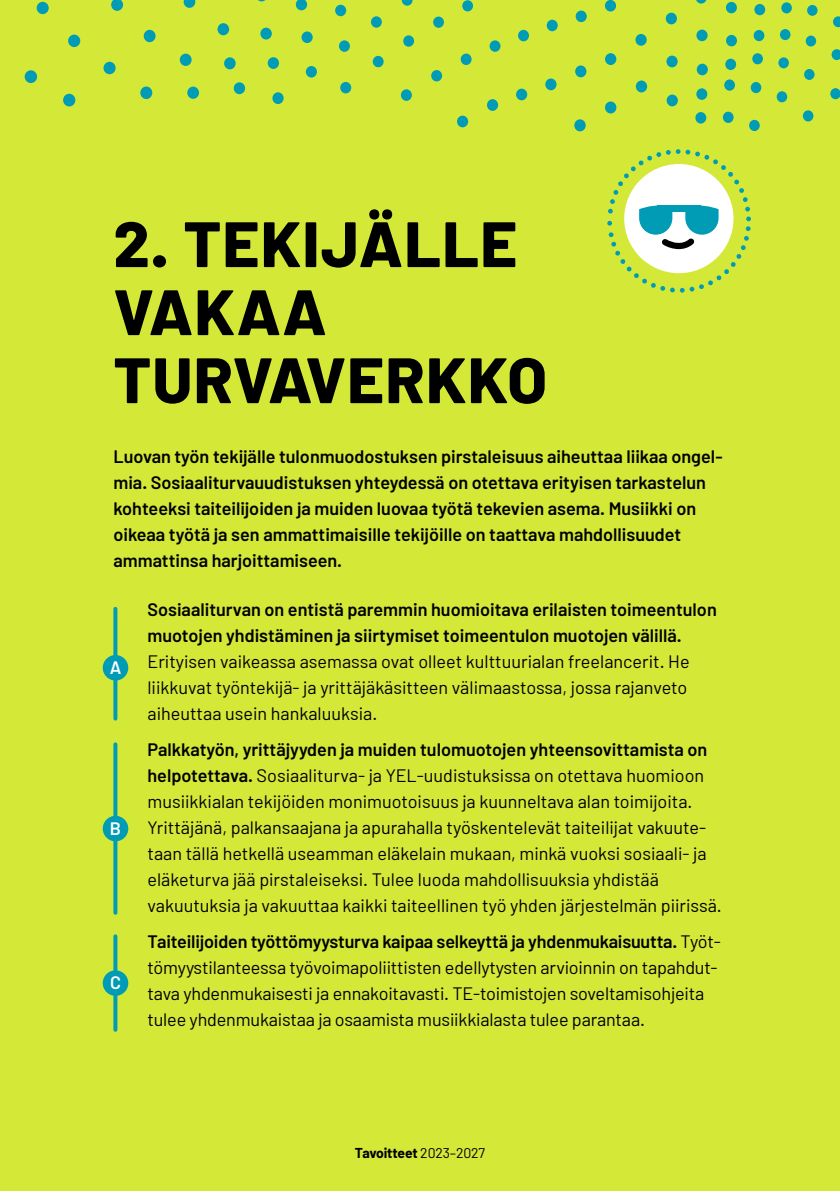
<style>
.page{position:relative;width:840px;height:1191px;background:#fff}
.page>*{position:absolute;margin:0;border:0;box-sizing:border-box;transform-origin:0 0}
.väliotsikko{font:800 64px/68px "Barlow";letter-spacing:.02em;color:#000}
.leipateksti{font:18px/26px "Barlow";color:#000}
.leipateksti_ingressi{font:600 18px/26px "Barlow";color:#000}
.t1{font:600 18px "Barlow";color:#fff}
.t2{font:700 14px "Barlow";letter-spacing:-.015em;color:#000}
.s1{font-weight:600}
.s2{font-weight:400}
</style>
<div class="page">
<div style="left:0;top:0;width:839px;height:1191px;background:#d4e838"></div>
<svg style="left:607px;top:149px;width:143px;height:144px"></svg>
<svg style="left:113px;top:609px;width:4px;height:109px"></svg>
<svg style="left:113px;top:936px;width:4px;height:93px"></svg>
<svg style="left:113px;top:744px;width:4px;height:168px"></svg>
<div style="left:103px;top:655px;width:25px;height:25px;background:#009cb6;border-radius:50%"></div>
<div style="left:103px;top:816px;width:25px;height:25px;background:#009cb6;border-radius:50%"></div>
<div style="left:103px;top:970px;width:25px;height:25px;background:#009cb6;border-radius:50%"></div>
<svg style="left:831px;top:49px;width:8px;height:11px"></svg>
<svg style="left:833px;top:16px;width:6px;height:11px"></svg>
<svg style="left:803px;top:69px;width:11px;height:11px"></svg>
<div style="left:805px;top:36px;width:10px;height:10px;background:#009cb6;border-radius:50%"></div>
<svg style="left:829px;top:88px;width:10px;height:11px"></svg>
<div style="left:806px;top:5px;width:11px;height:11px;background:#009cb6;border-radius:50%"></div>
<div style="left:778px;top:57px;width:10px;height:11px;background:#009cb6;border-radius:50%"></div>
<div style="left:776px;top:91px;width:10px;height:11px;background:#009cb6;border-radius:50%"></div>
<div style="left:802px;top:110px;width:11px;height:11px;background:#009cb6;border-radius:50%"></div>
<div style="left:779px;top:29px;width:11px;height:11px;background:#009cb6;border-radius:50%"></div>
<div style="left:750px;top:82px;width:10px;height:11px;background:#009cb6;border-radius:50%"></div>
<div style="left:748px;top:120px;width:11px;height:11px;background:#009cb6;border-radius:50%"></div>
<div style="left:751px;top:53px;width:11px;height:11px;background:#009cb6;border-radius:50%"></div>
<div style="left:780px;top:2px;width:11px;height:11px;background:#009cb6;border-radius:50%"></div>
<div style="left:722px;top:112px;width:11px;height:11px;background:#009cb6;border-radius:50%"></div>
<svg style="left:723px;top:79px;width:11px;height:12px"></svg>
<div style="left:753px;top:30px;width:11px;height:11px;background:#009cb6;border-radius:50%"></div>
<div style="left:433px;top:17px;width:10px;height:11px;background:#009cb6;border-radius:50%"></div>
<div style="left:462px;top:0;width:11px;height:11px;background:#009cb6;border-radius:50%"></div>
<div style="left:403px;top:35px;width:11px;height:12px;background:#009cb6;border-radius:50%"></div>
<svg style="left:401px;top:0;width:11px;height:6px"></svg>
<div style="left:372px;top:56px;width:11px;height:11px;background:#009cb6;border-radius:50%"></div>
<div style="left:695px;top:112px;width:10px;height:12px;background:#009cb6;border-radius:50%"></div>
<div style="left:754px;top:4px;width:10px;height:11px;background:#009cb6;border-radius:50%"></div>
<div style="left:371px;top:16px;width:10px;height:12px;background:#009cb6;border-radius:50%"></div>
<svg style="left:724px;top:59px;width:11px;height:11px"></svg>
<div style="left:431px;top:70px;width:11px;height:11px;background:#009cb6;border-radius:50%"></div>
<div style="left:460px;top:54px;width:11px;height:11px;background:#009cb6;border-radius:50%"></div>
<div style="left:400px;top:89px;width:11px;height:12px;background:#009cb6;border-radius:50%"></div>
<div style="left:340px;top:82px;width:11px;height:11px;background:#009cb6;border-radius:50%"></div>
<div style="left:339px;top:40px;width:11px;height:12px;background:#009cb6;border-radius:50%"></div>
<div style="left:489px;top:40px;width:11px;height:12px;background:#009cb6;border-radius:50%"></div>
<div style="left:696px;top:88px;width:11px;height:12px;background:#009cb6;border-radius:50%"></div>
<div style="left:517px;top:30px;width:11px;height:11px;background:#009cb6;border-radius:50%"></div>
<div style="left:306px;top:66px;width:11px;height:12px;background:#009cb6;border-radius:50%"></div>
<div style="left:725px;top:35px;width:11px;height:11px;background:#009cb6;border-radius:50%"></div>
<div style="left:335px;top:5px;width:11px;height:11px;background:#009cb6;border-radius:50%"></div>
<div style="left:546px;top:20px;width:11px;height:11px;background:#009cb6;border-radius:50%"></div>
<div style="left:725px;top:2px;width:11px;height:11px;background:#009cb6;border-radius:50%"></div>
<div style="left:272px;top:92px;width:11px;height:12px;background:#009cb6;border-radius:50%"></div>
<div style="left:457px;top:116px;width:11px;height:11px;background:#009cb6;border-radius:50%"></div>
<svg style="left:486px;top:99px;width:12px;height:12px"></svg>
<div style="left:301px;top:31px;width:11px;height:12px;background:#009cb6;border-radius:50%"></div>
<div style="left:696px;top:64px;width:11px;height:11px;background:#009cb6;border-radius:50%"></div>
<div style="left:575px;top:11px;width:11px;height:11px;background:#009cb6;border-radius:50%"></div>
<div style="left:515px;top:89px;width:12px;height:11px;background:#009cb6;border-radius:50%"></div>
<div style="left:267px;top:57px;width:12px;height:12px;background:#009cb6;border-radius:50%"></div>
<div style="left:696px;top:30px;width:11px;height:11px;background:#009cb6;border-radius:50%"></div>
<div style="left:604px;top:0;width:11px;height:12px;background:#009cb6;border-radius:50%"></div>
<svg style="left:296px;top:0;width:11px;height:10px"></svg>
<svg style="left:696px;top:0;width:10px;height:4px"></svg>
<div style="left:545px;top:78px;width:11px;height:12px;background:#009cb6;border-radius:50%"></div>
<div style="left:233px;top:82px;width:12px;height:12px;background:#009cb6;border-radius:50%"></div>
<div style="left:666px;top:95px;width:11px;height:11px;background:#009cb6;border-radius:50%"></div>
<div style="left:665px;top:13px;width:11px;height:11px;background:#009cb6;border-radius:50%"></div>
<div style="left:575px;top:65px;width:11px;height:12px;background:#009cb6;border-radius:50%"></div>
<div style="left:666px;top:56px;width:11px;height:11px;background:#009cb6;border-radius:50%"></div>
<div style="left:635px;top:34px;width:11px;height:12px;background:#009cb6;border-radius:50%"></div>
<div style="left:604px;top:53px;width:12px;height:12px;background:#009cb6;border-radius:50%"></div>
<div style="left:260px;top:28px;width:12px;height:12px;background:#009cb6;border-radius:50%"></div>
<div style="left:635px;top:80px;width:11px;height:12px;background:#009cb6;border-radius:50%"></div>
<div style="left:604px;top:101px;width:12px;height:12px;background:#009cb6;border-radius:50%"></div>
<div style="left:574px;top:119px;width:11px;height:12px;background:#009cb6;border-radius:50%"></div>
<div style="left:224px;top:57px;width:11px;height:12px;background:#009cb6;border-radius:50%"></div>
<div style="left:187px;top:87px;width:12px;height:12px;background:#009cb6;border-radius:50%"></div>
<div style="left:217px;top:23px;width:12px;height:12px;background:#009cb6;border-radius:50%"></div>
<svg style="left:183px;top:0;width:12px;height:8px"></svg>
<div style="left:180px;top:54px;width:11px;height:12px;background:#009cb6;border-radius:50%"></div>
<svg style="left:111px;top:0;width:12px;height:11px"></svg>
<div style="left:144px;top:30px;width:11px;height:12px;background:#009cb6;border-radius:50%"></div>
<div style="left:140px;top:86px;width:12px;height:13px;background:#009cb6;border-radius:50%"></div>
<div style="left:37px;top:2px;width:12px;height:12px;background:#009cb6;border-radius:50%"></div>
<div style="left:103px;top:62px;width:12px;height:12px;background:#009cb6;border-radius:50%"></div>
<div style="left:68px;top:35px;width:12px;height:12px;background:#009cb6;border-radius:50%"></div>
<div style="left:63px;top:94px;width:12px;height:12px;background:#009cb6;border-radius:50%"></div>
<div style="left:25px;top:70px;width:12px;height:13px;background:#009cb6;border-radius:50%"></div>
<p class="väliotsikko" style="left:113px;top:210px;width:435px">2. TEKIJÄLLE<br>VAKAA<br>TURVAVERKKO</p>
<p class="leipateksti_ingressi" style="left:113px;top:443px;width:610px">Luovan työn tekijälle tulonmuodostuksen pirstaleisuus aiheuttaa liikaa ongel&shy;mia. Sosiaaliturvauudistuksen yhteydessä on otettava erityisen tarkastelun kohteeksi taiteilijoiden ja muiden luovaa työtä tekevien asema. Musiikki on oikeaa työtä ja sen ammattimaisille tekijöille on taattava mahdollisuudet ammattinsa harjoittamiseen.</p>
<p class="leipateksti" style="left:147px;top:596px;width:570px"><span class="s1">Sosiaaliturvan on entistä paremmin huomioitava erilaisten toimeentulon muotojen yhdistäminen ja siirtymiset toimeentulon muotojen välillä.<br></span>Erityisen vaikeassa asemassa ovat olleet kulttuurialan freelancerit. He liikkuvat työntekijä- ja yrittäjäkäsitteen välimaastossa, jossa rajanveto aiheuttaa usein hankaluuksia.</p>
<p class="leipateksti" style="left:147px;top:736px;width:575px"><span class="s1">Palkkatyön, yrittäjyyden ja muiden tulomuotojen yhteensovittamista on helpotettava.</span> Sosiaaliturva- ja YEL-uudistuksissa on otettava huomioon musiikkialan tekijöiden monimuotoisuus ja kuunneltava alan toimijoita.<br>Yrittäjänä, palkansaajana ja apurahalla työskentelevät taiteilijat vakuute&shy;taan tällä hetkellä useamman eläkelain mukaan, minkä vuoksi sosiaali- ja eläketurva jää pirstaleiseksi. Tulee luoda mahdollisuuksia yhdistää vakuutuksia ja vakuuttaa kaikki taiteellinen työ yhden järjestelmän piirissä.</p>
<p class="leipateksti" style="left:147px;top:928px;width:574px"><span class="s1">Taiteilijoiden työttömyysturva kaipaa selkeyttä ja yhdenmukaisuutta.</span> Työt&shy;tömyystilanteessa työvoimapoliittisten edellytysten arvioinnin on tapahdut&shy;tava yhdenmukaisesti ja ennakoitavasti. TE-toimistojen soveltamisohjeita tulee yhdenmukaistaa ja osaamista musiikkialasta tulee parantaa.</p>
<p class="t1" style="left:110px;top:656px;width:13px">A</p>
<p class="t1" style="left:110px;top:817px;width:13px">B</p>
<p class="t1" style="left:110px;top:971px;width:12px">C</p>
<p class="t2" style="left:354px;top:1144px;width:132px">Tavoitteet <span class="s2">2023–2027</span></p>
</div>
